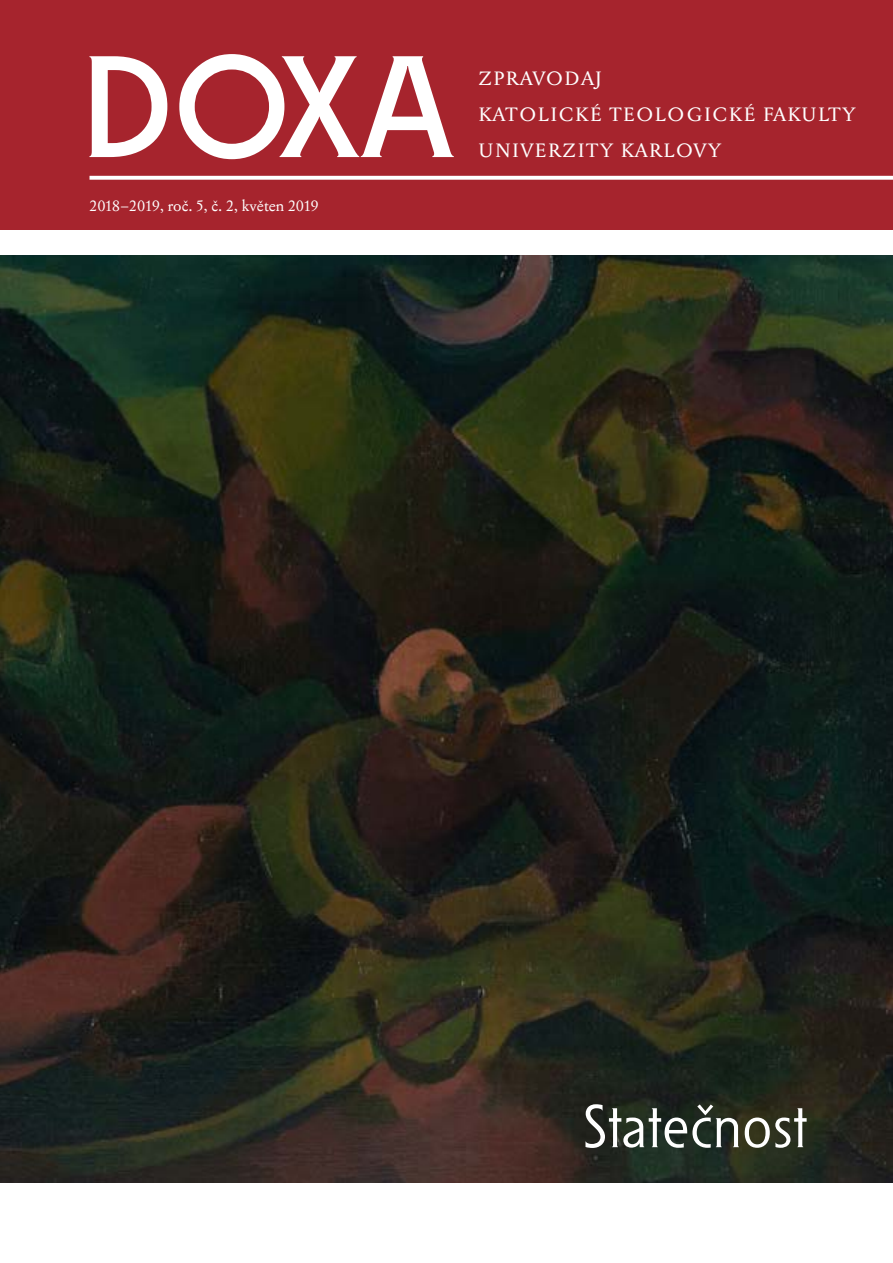
<style>
.page{position:relative;width:893px;height:1263px;background:#fff}
.page>*{position:absolute;margin:0;border:0;box-sizing:border-box;transform-origin:0 0}
.t1{font:500 144px "Solpera";color:#fff}
.TITUL{font:60px "Solpera";color:#fff}
.t2{font:19.5px/36px "Jannon 10 Pro";letter-spacing:.08em;color:#fff}
.t3{font:15px "Jannon 10 Pro";color:#fff}
</style>
<div class="page">
<div style="left:0;top:0;width:893px;height:230px;background:#a6242d"></div>
<svg style="left:90px;top:176px;width:803px;height:4px;background:#f8eeef"></svg>
<img style="left:0;top:255px;width:893px;height:927px">
<h1 class="t1" style="left:79px;top:26px;width:373px">DOXA</h1>
<p class="t3" style="left:89px;top:196px;width:231px">2018–2019, roč. 5, č. 2, květen 2019</p>
<p class="t2" style="left:478px;top:60px;width:379px">ZPRAVODAJ<br>KATOLICKÉ TEOLOGICKÉ FAKULTY<br>UNIVERZITY KARLOVY</p>
<p class="TITUL" style="left:582px;top:1093px;width:227px">Statečnost</p>
</div>
